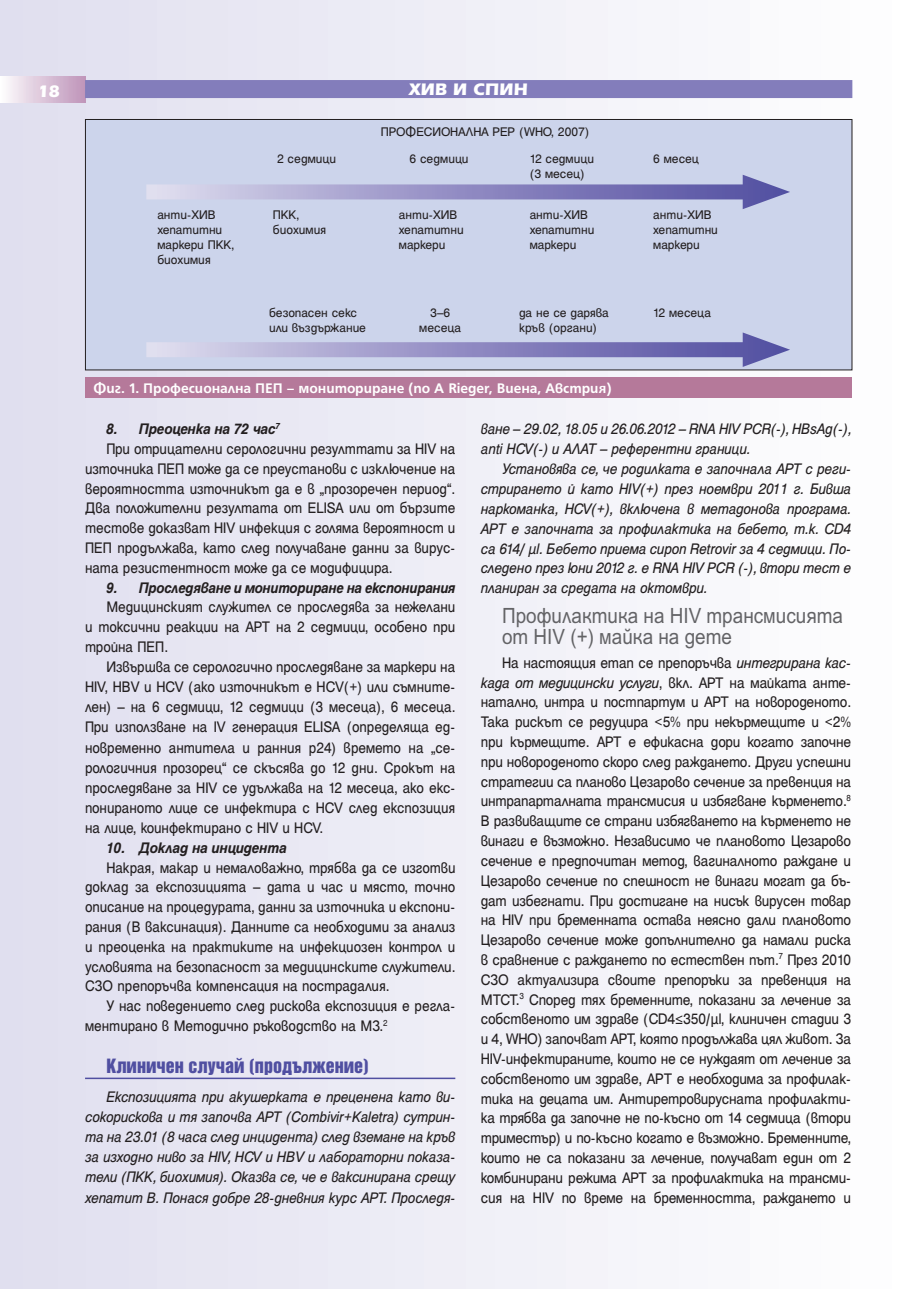
<style>
.page{position:relative;width:906px;height:1289px;background:#fff}
.page>*{position:absolute;margin:0;border:0;box-sizing:border-box;transform-origin:0 0}
.t1{font:21px/21px "SP Ariel";color:#636366;scale:.9 1}
.t2{font:18px "Helvetica Inserat Cyr Upright";color:#504fa1}
.t3{font:700 18px "Erika Bg";color:#fff}
.t4{font:16.5px/19.8px "Helen Bg";letter-spacing:-.01em;color:#231f20;text-align:justify;scale:.93 1}
.t5{font:16.5px/19.8px "Helen Bg";letter-spacing:-.01em;color:#231f20;text-align:justify;scale:.92 1}
.t6{font:italic 16.5px/20.1px "Helen Bg";letter-spacing:-.01em;color:#231f20;text-align:justify;scale:.92 1}
.t7{font:italic 700 16.5px "Helen Bg";letter-spacing:-.01em;color:#231f20;scale:.9 1}
.t8{font:italic 700 16.5px "Helen Bg";letter-spacing:-.01em;color:#231f20;scale:.92 1}
.t9{font:700 15px "HS Grotesk Bg";color:#fff}
.t10{font:13.5px/15px "Helen Bg";color:#231f20}
.s1{font-style:italic}
</style>
<div class="page">
<div style="left:1px;top:0;width:905px;height:1288px;background:linear-gradient(to right,#dfdeee,#fefefe)"></div>
<div style="left:0;top:77px;width:85px;height:25px;background:linear-gradient(to right,#fdfcfd,#be94b9)"></div>
<div style="left:85px;top:80px;width:767px;height:18px;background:#837dbb"></div>
<div style="left:85px;top:119px;width:767px;height:251px;background:#ccd4eb"></div>
<div style="left:85px;top:119px;width:767px;height:251px;border:1px solid #231f20"></div>
<hr style="left:85px;top:1077px;width:370px;height:2px;background:#504fa1">
<svg style="left:146px;top:184px;width:596px;height:15px;background:#9995c8"></svg>
<svg style="left:742px;top:175px;width:48px;height:34px"></svg>
<svg style="left:146px;top:342px;width:596px;height:15px;background:#9994c7"></svg>
<svg style="left:742px;top:332px;width:48px;height:35px"></svg>
<div style="left:85px;top:377px;width:766px;height:20px;background:#b5799a"></div>
<p class="t3" style="left:38px;top:85px;width:23px">18</p>
<p class="t3" style="left:409px;top:83px;width:120px">ХИВ И СПИН</p>
<p class="t10" style="left:381px;top:125px;width:210px">ПРОФЕСИОНАЛНА РЕР (WHO, 2007)</p>
<p class="t10" style="left:277px;top:152px;width:61px">2 седмици</p>
<p class="t10" style="left:409px;top:152px;width:61px">6 седмици</p>
<p class="t10" style="left:530px;top:152px;width:66px">12 седмици (3 месец)</p>
<p class="t10" style="left:653px;top:152px;width:47px">6 месец</p>
<p class="t10" style="left:157px;top:208px;width:78px">анти-ХИВ хепатитни маркери ПКК, биохимия</p>
<p class="t10" style="left:273px;top:208px;width:55px">ПКК, биохимия</p>
<p class="t10" style="left:399px;top:208px;width:66px">анти-ХИВ хепатитни маркери</p>
<p class="t10" style="left:530px;top:208px;width:66px">анти-ХИВ хепатитни маркери</p>
<p class="t10" style="left:653px;top:208px;width:66px">анти-ХИВ хепатитни маркери</p>
<p class="t10" style="left:269px;top:306px;width:98px">безопасен секс или въздържание</p>
<p class="t10" style="left:419px;top:306px;width:44px;text-align:center">3–6 месеца</p>
<p class="t10" style="left:519px;top:306px;width:91px">да не се дарява кръв (органи)</p>
<p class="t10" style="left:653px;top:306px;width:59px">12 месеца</p>
<p class="t9" style="left:94px;top:383px;width:519px">Фиг. 1. Професионална ПЕП – мониториране (по A Rieger, Виена, Австрия)</p>
<p class="t8" style="left:106px;top:423px;width:190px">8. Преоценка на 72 час<sup>7</sup></p>
<p class="t5" style="left:106px;top:440px;width:381px">При отрицателни серологични резулттати за HIV на</p>
<p class="t5" style="left:85px;top:460px;width:404px">източника ПЕП може да се преустанови с изключение на</p>
<p class="t5" style="left:85px;top:479px;width:404px">вероятността източникът да е в „прозоречен период“.</p>
<p class="t5" style="left:85px;top:499px;width:404px">Два положителни резултата от ЕLISA или от бързите</p>
<p class="t5" style="left:85px;top:519px;width:404px">тестове дoказват HIV инфекция с голяма вероятност и</p>
<p class="t5" style="left:85px;top:539px;width:404px">ПЕП продължава, като след получаване данни за вирус-</p>
<p class="t5" style="left:85px;top:559px;width:336px">ната резистентност може да се модифицира.</p>
<p class="t7" style="left:106px;top:581px;width:389px">9. Проследяване и мониториране на експонирания</p>
<p class="t5" style="left:85px;top:598px;width:404px;text-indent:21px">Медицинският служител се проследява за нежелани и токсични реакции на АРТ на 2 седмици, особено при тройна ПЕП.</p>
<p class="t5" style="left:85px;top:658px;width:404px;text-indent:21px">Извършва се серологично проследяване за маркери на HIV, HBV и HCV (ако източникът е HCV(+) или съмните&shy;лен) – на 6 седмици, 12 седмици (3 месеца), 6 месеца.<br>При използване на IV генерация ЕLISA (определяща ед&shy;новременно антитела и ранния p24) времето на „се&shy;рологичния прозорец“ се скъсява до 12 дни. Срокът на проследяване за HIV се удължава на 12 месеца, ако екс&shy;понираното лице се инфектира с HCV след експозиция на лице, коинфектирано с HIV и HCV.</p>
<p class="t8" style="left:106px;top:842px;width:197px">10. Доклад на инцидента</p>
<p class="t5" style="left:85px;top:858px;width:404px;text-indent:21px">Накрая, макар и немаловажно, трябва да се изготви доклад за експозицията – дата и час и място, точно описание на процедурата, данни за източника и експони&shy;рания (В ваксинация). Данните са необходими за анализ и преоценка на практиките на инфекциозен контрол и условията на безопасност за медицинските служители.<br>СЗО препоръчва компенсация на пострадалия.</p>
<p class="t5" style="left:85px;top:997px;width:404px;text-indent:21px">У нас поведението след рискова експозиция е регла&shy;ментирано в Методично ръководство на МЗ.<sup>2</sup></p>
<p class="t2" style="left:106px;top:1058px;width:264px">Клиничен случай (продължение)</p>
<p class="t6" style="left:85px;top:1087px;width:404px;text-indent:21px">Експозицията при акушерката е преценена като ви&shy;сокорискова и тя започва АРТ (Combivir+Kaletra) сутрин&shy;та на 23.01 (8 часа след инцидента) след вземане на кръв за изходно ниво за HIV, HCV и HВV и лабораторни показа&shy;тели (ПКК, биохимия). Оказва се, че е ваксинирана срещу хепатит В. Понася добре 28-дневния курс АРТ. Проследя-</p>
<p class="t6" style="left:481px;top:420px;width:404px">ване – 29.02, 18.05 и 26.06.2012 – RNA HIV PCR(-), HBsAg(-), anti HCV(-) и АЛАТ – референтни граници.</p>
<p class="t6" style="left:481px;top:460px;width:404px;text-indent:21px">Установява се, че родилката е започнала АРТ с реги&shy;стрирането й като HIV(+) през ноември 2011 г. Бивша наркоманка, HCV(+), включена в метадонова програма.<br>АРТ e започната за профилактика на бебето, т.к. CD4 са 614/ μl. Бeбетo приема сироп Retrovir за 4 седмици. По&shy;следено през юни 2012 г. е RNA HIV PCR (-), втори тест е планиран за средата на октомври.</p>
<p class="t1" style="left:502px;top:606px;width:380px">Профилактика на HIV трансмисията от HIV (+) майка на дете</p>
<p class="t4" style="left:481px;top:654px;width:400px;text-indent:21px">На настоящия етап се препоръчва <span class="s1">интегрирана кас&shy;када от медицински услуги</span>, вкл. АРТ на майката анте&shy;натално, интра и постпартум и АРТ на новороденото.<br>Така рискът се редуцира &lt;5% при некърмещите и &lt;2% при кърмещите. АРТ е ефикасна дори когато започне при новороденото скоро след раждането. Други успешни стратегии са планово Цезарово сечение за превенция на интрапарталната трансмисия и избягване кърменето.<sup>8<br></sup>В развиващите се страни избягването на кърменето не винаги е възможно. Независимо че плановото Цезарово сечение е предпочитан метод, вагиналното раждане и Цезарово сечение по спешност не винаги могат да бъ&shy;дат избегнати. При достигане на нисък вирусен товар на HIV при бременната остава неясно дали плановото Цезарово сечение може допълнително да намали риска в сравнение с раждането по естествен път.<sup>7</sup> През 2010<br>СЗО актуализира своите препоръки за превенция на МТСТ.<sup>3</sup> Според тях бременните, показани за лечение за собственото им здраве (CD4≤350/μl, клиничен стадии 3 и 4, WHO) започват АРТ, която продължава цял живот. За HIV-инфектираните, които не се нуждаят от лечение за собственото им здравe, AРT е необходима за профилак&shy;тика на децата им. Aнтиретровирусната профилакти&shy;ка трябва да започне не по-късно от 14 седмица (втори триместър) и по-късно когато е възможно. Бременните, които не са показани за лечение, получават един от 2 комбинирани режима АРТ за профилактика на трансми&shy;сия на HIV по време на бременността, раждането и</p>
</div>
